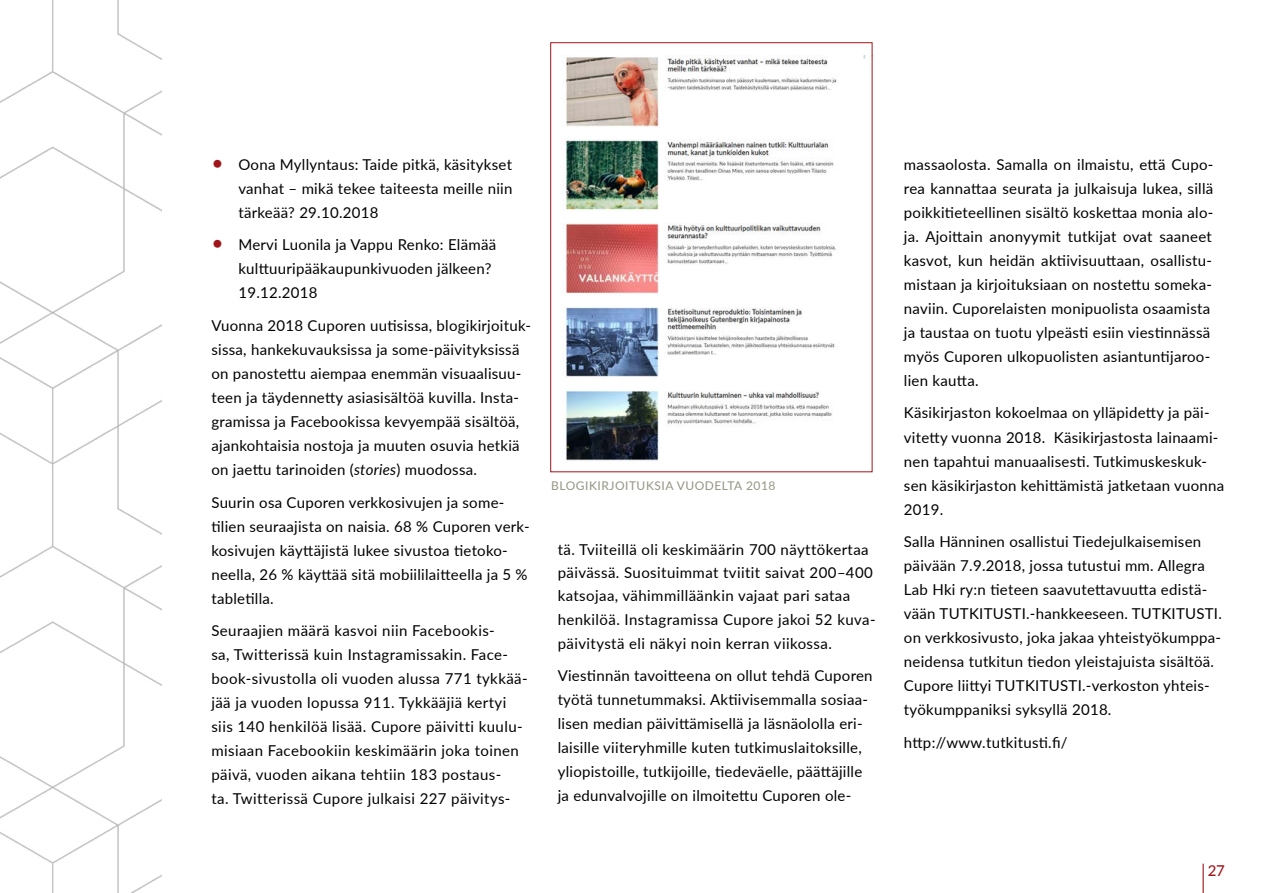
<style>
.page{position:relative;width:1263px;height:893px;background:#fff}
.page>*{position:absolute;margin:0;border:0;box-sizing:border-box;transform-origin:0 0}
.t1{font:15px/24px "Lato";letter-spacing:.02em;color:#000}
.t2{font:500 15px "Lato";color:#a0161a}
.t3{font:12px "Lato";letter-spacing:.045em;color:#959483}
.s1{font-size:21px;color:#a0161a}
.s2{font-style:italic}
</style>
<div class="page">
<img style="left:0;top:0;width:162px;height:893px">
<hr style="left:1202px;top:864px;width:2px;height:29px;background:#a0161a">
<img style="left:562px;top:55px;width:308px;height:406px">
<p class="t1" style="left:238px;top:152px;width:276px;text-align:justify;text-indent:-27px"><span class="s1">•</span> Oona Myllyntaus: Taide pitkä, käsitykset vanhat – mikä tekee taiteesta meille niin tärkeää? 29.10.2018</p>
<p class="t1" style="left:238px;top:232px;width:259px;text-indent:-27px"><span class="s1">•</span> Mervi Luonila ja Vappu Renko: Elämää kulttuuripääkaupunkivuoden jälkeen?<br>19.12.2018</p>
<p class="t1" style="left:211px;top:313px;width:321px">Vuonna 2018 Cuporen uutisissa, blogikirjoituk&shy;sissa, hankekuvauksissa ja some-päivityksissä on panostettu aiempaa enemmän visuaalisuu&shy;teen ja täydennetty asiasisältöä kuvilla. Insta&shy;gramissa ja Facebookissa kevyempää sisältöä, ajankohtaisia nostoja ja muuten osuvia hetkiä on jaettu tarinoiden (<span class="s2">stories</span>) muodossa.</p>
<p class="t1" style="left:211px;top:489px;width:320px">Suurin osa Cuporen verkkosivujen ja some&shy;tilien seuraajista on naisia. 68 % Cuporen verk&shy;kosivujen käyttäjistä lukee sivustoa tietoko&shy;neella, 26 % käyttää sitä mobiililaitteella ja 5 % tabletilla.</p>
<p class="t1" style="left:211px;top:618px;width:318px">Seuraajien määrä kasvoi niin Facebookis-<br>sa, Twitterissä kuin Instagramissakin. Face&shy;book-sivustolla oli vuoden alussa 771 tykkää&shy;jää ja vuoden lopussa 911. Tykkääjiä kertyi siis 140 henkilöä lisää. Cupore päivitti kuulu&shy;misiaan Facebookiin keskimäärin joka toinen päivä, vuoden aikana tehtiin 183 postaus-<br>ta. Twitterissä Cupore julkaisi 227 päivitys-</p>
<p class="t3" style="left:551px;top:477px;width:226px">BLOGIKIRJOITUKSIA VUODELTA 2018</p>
<p class="t1" style="left:558px;top:537px;width:319px;line-height:23.4px">tä. Tviiteillä oli keskimäärin 700 näyttökertaa päivässä. Suosituimmat tviitit saivat 200–400 katsojaa, vähimmilläänkin vajaat pari sataa henkilöä. Instagramissa Cupore jakoi 52 kuva&shy;päivitystä eli näkyi noin kerran viikossa.</p>
<p class="t1" style="left:558px;top:663px;width:316px">Viestinnän tavoitteena on ollut tehdä Cuporen työtä tunnetummaksi. Aktiivisemmalla sosiaa&shy;lisen median päivittämisellä ja läsnäololla eri&shy;laisille viiteryhmille kuten tutkimuslaitoksille, yliopistoille, tutkijoille, tiedeväelle, päättäjille ja edunvalvojille on ilmoitettu Cuporen ole-</p>
<p class="t1" style="left:904px;top:152px;width:311px">massaolosta. Samalla on ilmaistu, että Cupo&shy;rea kannattaa seurata ja julkaisuja lukea, sillä poikkitieteellinen sisältö koskettaa monia alo&shy;ja. Ajoittain anonyymit tutkijat ovat saaneet kasvot, kun heidän aktiivisuuttaan, osallistu&shy;mistaan ja kirjoituksiaan on nostettu someka&shy;naviin. Cuporelaisten monipuolista osaamista ja taustaa on tuotu ylpeästi esiin viestinnässä myös Cuporen ulkopuolisten asiantuntijaroo&shy;lien kautta.</p>
<p class="t1" style="left:904px;top:400px;width:322px">Käsikirjaston kokoelmaa on ylläpidetty ja päi&shy;vitetty vuonna 2018. Käsikirjastosta lainaami&shy;nen tapahtui manuaalisesti. Tutkimuskeskuk&shy;sen käsikirjaston kehittämistä jatketaan vuonna 2019.</p>
<p class="t1" style="left:904px;top:529px;width:319px">Salla Hänninen osallistui Tiedejulkaisemisen päivään 7.9.2018, jossa tutustui mm. Allegra Lab Hki ry:n tieteen saavutettavuutta edistä&shy;vään TUTKITUSTI.-hankkeeseen. TUTKITUSTI. on verkkosivusto, joka jakaa yhteistyökumppa&shy;neidensa tutkitun tiedon yleistajuista sisältöä.<br>Cupore liittyi TUTKITUSTI.-verkoston yhteis&shy;työkumppaniksi syksyllä 2018.</p>
<p class="t1" style="left:904px;top:729px;width:165px">http://www.tutkitusti.fi/</p>
<p class="t2" style="left:1208px;top:859px;width:18px">27</p>
</div>
